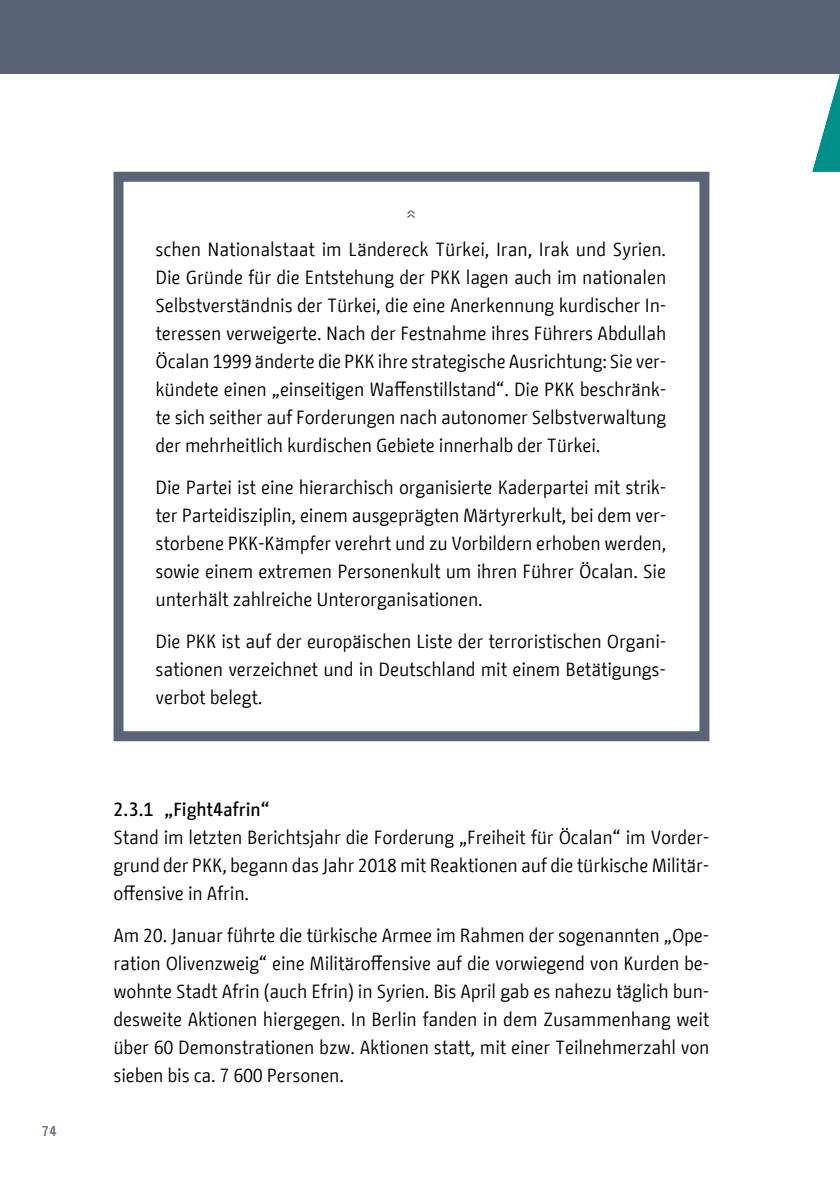
<style>
.page{position:relative;width:840px;height:1191px;background:#fff}
.page>*{position:absolute;margin:0;border:0;box-sizing:border-box;transform-origin:0 0}
.t1{font:19px/28px "BMF Change";letter-spacing:-.01em;color:#000;text-align:justify}
.t2{font:500 19px "BMF Change";letter-spacing:-.005em;color:#000}
.t3{font:500 14px "BMF Change";color:#5a6477}
</style>
<div class="page">
<div style="left:0;top:0;width:839px;height:74px;background:#5a6477"></div>
<div style="left:113px;top:172px;width:596px;height:569px;border:10px solid #5a6477"></div>
<svg style="left:407px;top:210px;width:7px;height:8px"></svg>
<svg style="left:812px;top:77px;width:27px;height:95px"></svg>
<p class="t3" style="left:42px;top:1121px;width:16px">74</p>
<p class="t1" style="left:155px;top:235px;width:512px">schen Nationalstaat im Ländereck Türkei, Iran, Irak und Syrien.<br>Die Gründe für die Entstehung der PKK lagen auch im nationalen Selbstverständnis der Türkei, die eine Anerkennung kurdischer In&shy;teressen verweigerte. Nach der Festnahme ihres Führers Abdullah Öcalan 1999 änderte die PKK ihre strategische Ausrichtung: Sie ver&shy;kündete einen „einseitigen Waffenstillstand“. Die PKK beschränk&shy;te sich seither auf Forderungen nach autonomer Selbstverwaltung der mehrheitlich kurdischen Gebiete innerhalb der Türkei.</p>
<p class="t1" style="left:155px;top:473px;width:512px">Die Partei ist eine hierarchisch organisierte Kaderpartei mit strik&shy;ter Parteidisziplin, einem ausgeprägten Märtyrerkult, bei dem ver&shy;storbene PKK-Kämpfer verehrt und zu Vorbildern erhoben werden, sowie einem extremen Personenkult um ihren Führer Öcalan. Sie unterhält zahlreiche Unterorganisationen.</p>
<p class="t1" style="left:155px;top:627px;width:512px">Die PKK ist auf der europäischen Liste der terroristischen Organi&shy;sationen verzeichnet und in Deutschland mit einem Betätigungs&shy;verbot belegt.</p>
<p class="t2" style="left:113px;top:796px;width:157px">2.3.1 „Fight4afrin“</p>
<p class="t1" style="left:113px;top:823px;width:597px">Stand im letzten Berichtsjahr die Forderung „Freiheit für Öcalan“ im Vorder&shy;grund der PKK, begann das Jahr 2018 mit Reaktionen auf die türkische Militär&shy;offensive in Afrin.</p>
<p class="t1" style="left:113px;top:921px;width:597px">Am 20. Januar führte die türkische Armee im Rahmen der sogenannten „Ope&shy;ration Olivenzweig“ eine Militäroffensive auf die vorwiegend von Kurden be&shy;wohnte Stadt Afrin (auch Efrin) in Syrien. Bis April gab es nahezu täglich bun&shy;desweite Aktionen hiergegen. In Berlin fanden in dem Zusammenhang weit über 60 Demonstrationen bzw. Aktionen statt, mit einer Teilnehmerzahl von sieben bis ca. 7 600 Personen.</p>
</div>
